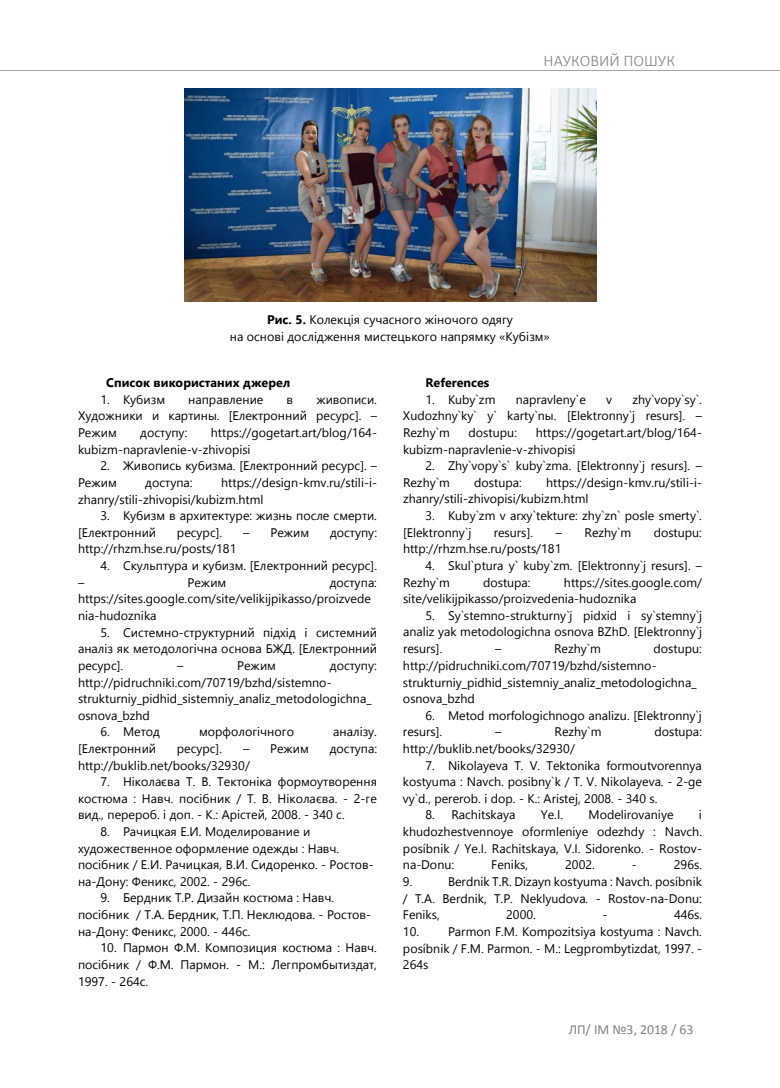
<style>
.page{position:relative;width:780px;height:1088px;background:#fff}
.page>*{position:absolute;margin:0;border:0;box-sizing:border-box;transform-origin:0 0}
.t1{font:300 16.25px "Calibri";color:#818181}
.t2{font:13.75px "Calibri";letter-spacing:-.005em;color:#818181}
.t3{font:12.5px/16.6px "Segoe UI";color:#000}
.t4{font:700 12.5px "Segoe UI";color:#000}
.s1{font-weight:700}
</style>
<div class="page">
<hr style="left:0;top:71px;width:780px;height:1px;background:#a6a6a6">
<img style="left:184px;top:89px;width:412px;height:213px">
<h1 class="t1" style="left:543px;top:51px;width:133px">НАУКОВИЙ ПОШУК</h1>
<p class="t3" style="left:267px;top:311px;width:247px"><span class="s1">Рис. 5.</span> Колекція сучасного жіночого одягу</p>
<p class="t3" style="left:230px;top:328px;width:321px">на основі дослідження мистецького напрямку «Кубізм»</p>
<p class="t4" style="left:106px;top:373px;width:186px">Список використаних джерел</p>
<p class="t3" style="left:100px;top:391px;width:66px">1. Кубизм</p>
<p class="t3" style="left:188px;top:391px;width:77px">направление</p>
<p class="t3" style="left:286px;top:391px;width:8px">в</p>
<p class="t4" style="left:425px;top:373px;width:65px">References</p>
<p class="t3" style="left:425px;top:391px;width:71px">1. Kuby`zm</p>
<p class="t3" style="left:515px;top:391px;width:72px">napravleny`e</p>
<p class="t3" style="left:606px;top:391px;width:7px">v</p>
<p class="t3" style="left:403px;top:391px;width:300px;text-align:justify;text-indent:229px">zhy`vopy`sy`.<br>Xudozhny`ky` y` karty`nы. [Elektronny`j resurs]. – Rezhy`m</p>
<p class="t3" style="left:78px;top:391px;width:300px;text-align:justify;text-indent:238px">живописи.<br>Художники и картины. [Електронний ресурс]. – Режим</p>
<p class="t3" style="left:403px;top:424px;width:300px;text-indent:133px">https://gogetart.art/blog/164- kubizm-napravlenie-v-zhivopisi</p>
<p class="t3" style="left:403px;top:457px;width:300px;text-indent:22px">2. Zhy`vopy`s` kuby`zma. [Elektronny`j resurs]. –<br>Rezhy`m</p>
<p class="t3" style="left:468px;top:424px;width:50px">dostupu:</p>
<p class="t3" style="left:78px;top:424px;width:300px;text-indent:133px">https://gogetart.art/blog/164- kubizm-napravlenie-v-zhivopisi</p>
<p class="t3" style="left:78px;top:457px;width:300px;text-indent:23px">2. Живопись кубизма. [Електронний ресурс]. –<br>Режим</p>
<p class="t3" style="left:140px;top:424px;width:49px">доступу:</p>
<p class="t3" style="left:403px;top:474px;width:300px;text-indent:143px">https://design-kmv.ru/stili-i&shy;zhanry/stili-zhivopisi/kubizm.html</p>
<p class="t3" style="left:403px;top:507px;width:300px;text-indent:22px">3. Kuby`zm v arxy`tekture: zhy`zn` posle smerty`. [Elektronny`j</p>
<p class="t3" style="left:474px;top:474px;width:49px">dostupa:</p>
<p class="t3" style="left:78px;top:474px;width:300px;text-indent:143px">https://design-kmv.ru/stili-i&shy;zhanry/stili-zhivopisi/kubizm.html</p>
<p class="t3" style="left:78px;top:507px;width:300px;text-indent:23px">3. Кубизм в архитектуре: жизнь после смерти. [Електронний</p>
<p class="t3" style="left:145px;top:474px;width:49px">доступа:</p>
<p class="t3" style="left:494px;top:524px;width:41px">resurs].</p>
<p class="t3" style="left:555px;top:524px;width:77px">– Rezhy`m</p>
<p class="t3" style="left:653px;top:524px;width:50px">dostupu:</p>
<p class="t3" style="left:403px;top:540px;width:160px">http://rhzm.hse.ru/posts/181</p>
<p class="t3" style="left:403px;top:557px;width:300px;text-indent:22px">4. Skul`ptura y` kuby`zm. [Elektronny`j resurs]. –<br>Rezhy`m</p>
<p class="t3" style="left:177px;top:524px;width:47px">ресурс].</p>
<p class="t3" style="left:243px;top:524px;width:67px">– Режим</p>
<p class="t3" style="left:330px;top:524px;width:49px">доступу:</p>
<p class="t3" style="left:78px;top:540px;width:160px">http://rhzm.hse.ru/posts/181</p>
<p class="t3" style="left:101px;top:557px;width:278px">4. Скульптура и кубизм. [Електронний ресурс].</p>
<p class="t3" style="left:78px;top:574px;width:8px">–</p>
<p class="t3" style="left:187px;top:574px;width:40px">Режим</p>
<p class="t3" style="left:403px;top:574px;width:300px;text-indent:161px">https://sites.google.com/ site/velikijpikasso/proizvedenia-hudoznika</p>
<p class="t3" style="left:403px;top:607px;width:300px;text-align:justify;text-indent:22px">5. Sy`stemno-strukturny`j pidxid i sy`stemny`j analiz yak metodologichna osnova BZhD. [Elektronny`j resurs].</p>
<p class="t3" style="left:483px;top:574px;width:49px">dostupa:</p>
<p class="t3" style="left:78px;top:574px;width:300px;text-indent:252px">доступа: https://sites.google.com/site/velikijpikasso/proizvede nia-hudoznika</p>
<p class="t3" style="left:78px;top:624px;width:300px;text-align:justify;text-indent:22px">5. Системно-структурний підхід і системний аналіз як методологічна основа БЖД. [Електронний ресурс].</p>
<p class="t3" style="left:495px;top:640px;width:8px">–</p>
<p class="t3" style="left:554px;top:640px;width:48px">Rezhy`m</p>
<p class="t3" style="left:403px;top:640px;width:300px;text-indent:250px">dostupu: http://pidruchniki.com/70719/bzhd/sistemno&shy;strukturniy_pidhid_sistemniy_analiz_metodologichna_ osnova_bzhd</p>
<p class="t3" style="left:403px;top:707px;width:300px;text-indent:22px">6. Metod morfologichnogo analizu. [Elektronny`j resurs].</p>
<p class="t3" style="left:177px;top:657px;width:8px">–</p>
<p class="t3" style="left:237px;top:657px;width:40px">Режим</p>
<p class="t3" style="left:78px;top:657px;width:300px;text-indent:252px">доступу: http://pidruchniki.com/70719/bzhd/sistemno&shy;strukturniy_pidhid_sistemniy_analiz_metodologichna_ osnova_bzhd</p>
<p class="t3" style="left:100px;top:723px;width:61px">6. Метод</p>
<p class="t3" style="left:199px;top:723px;width:96px">морфологічного</p>
<p class="t3" style="left:333px;top:723px;width:45px">аналізу.</p>
<p class="t3" style="left:78px;top:740px;width:80px">[Електронний</p>
<p class="t3" style="left:177px;top:740px;width:47px">ресурс].</p>
<p class="t3" style="left:243px;top:740px;width:67px">– Режим</p>
<p class="t3" style="left:330px;top:740px;width:49px">доступа:</p>
<p class="t3" style="left:78px;top:757px;width:173px">http://buklib.net/books/32930/</p>
<p class="t3" style="left:78px;top:773px;width:300px;text-align:justify;text-indent:22px">7. Ніколаєва Т. В. Тектоніка формоутворення костюма : Навч. посібник / Т. В. Ніколаєва. - 2-ге вид., перероб. і доп. - К.: Арістей, 2008. - 340 с.</p>
<p class="t3" style="left:78px;top:823px;width:297px;text-indent:22px">8. Рачицкая Е.И. Моделирование и художественное оформление одежды : Навч. посібник / Е.И. Рачицкая, В.И. Сидоренко. - Ростов&shy;на-Дону: Феникс, 2002. - 296с.</p>
<p class="t3" style="left:78px;top:889px;width:294px;text-indent:22px">9. Бердник Т.Р. Дизайн костюма : Навч. посібник / Т.А. Бердник, Т.П. Неклюдова. - Ростов&shy;на-Дону: Феникс, 2000. - 446с.</p>
<p class="t3" style="left:78px;top:939px;width:300px;text-align:justify;text-indent:22px">10. Пармон Ф.М. Композиция костюма : Навч. посібник / Ф.М. Пармон. - М.: Легпромбытиздат, 1997. - 264с.</p>
<p class="t3" style="left:495px;top:723px;width:8px">–</p>
<p class="t3" style="left:554px;top:723px;width:48px">Rezhy`m</p>
<p class="t3" style="left:654px;top:723px;width:49px">dostupa:</p>
<p class="t3" style="left:403px;top:740px;width:173px">http://buklib.net/books/32930/</p>
<p class="t3" style="left:403px;top:757px;width:300px;text-align:justify;text-indent:22px">7. Nikolayeva T. V. Tektonika formoutvorennya kostyuma : Navch. posibny`k / T. V. Nikolayeva. - 2-ge vy`d., pererob. i dop. - K.: Aristej, 2008. - 340 s.</p>
<p class="t3" style="left:425px;top:806px;width:92px">8. Rachitskaya</p>
<p class="t3" style="left:541px;top:806px;width:24px">Ye.I.</p>
<p class="t3" style="left:588px;top:806px;width:87px">Modelirovaniye</p>
<p class="t3" style="left:403px;top:806px;width:300px;text-align:justify;text-indent:296px">i khudozhestvennoye oformleniye odezhdy : Navch. posíbnik / Ye.I. Rachitskaya, V.I. Sidorenko. - Rostov&shy;na-Donu:</p>
<p class="t3" style="left:491px;top:856px;width:38px">Feniks,</p>
<p class="t3" style="left:565px;top:856px;width:31px">2002.</p>
<p class="t3" style="left:632px;top:856px;width:6px">-</p>
<p class="t3" style="left:673px;top:856px;width:30px">296s.</p>
<p class="t3" style="left:403px;top:873px;width:300px;text-align:justify;text-indent:45px">Berdnik T.R. Dizayn kostyuma : Navch. posíbnik / T.A. Berdnik, T.P. Neklyudova. - Rostov-na-Donu:<br>Feniks,</p>
<p class="t3" style="left:403px;top:873px;width:11px">9.</p>
<p class="t3" style="left:506px;top:906px;width:31px">2000.</p>
<p class="t3" style="left:602px;top:906px;width:6px">-</p>
<p class="t3" style="left:674px;top:906px;width:30px">446s.</p>
<p class="t3" style="left:403px;top:923px;width:300px;text-align:justify">10. Parmon F.M. Kompozitsiya kostyuma : Navch. posíbnik / F.M. Parmon. - M.: Legprombytizdat, 1997. - 264s</p>
<p class="t2" style="left:568px;top:1020px;width:126px">ЛП/ ІМ №3, 2018 / 63</p>
</div>
